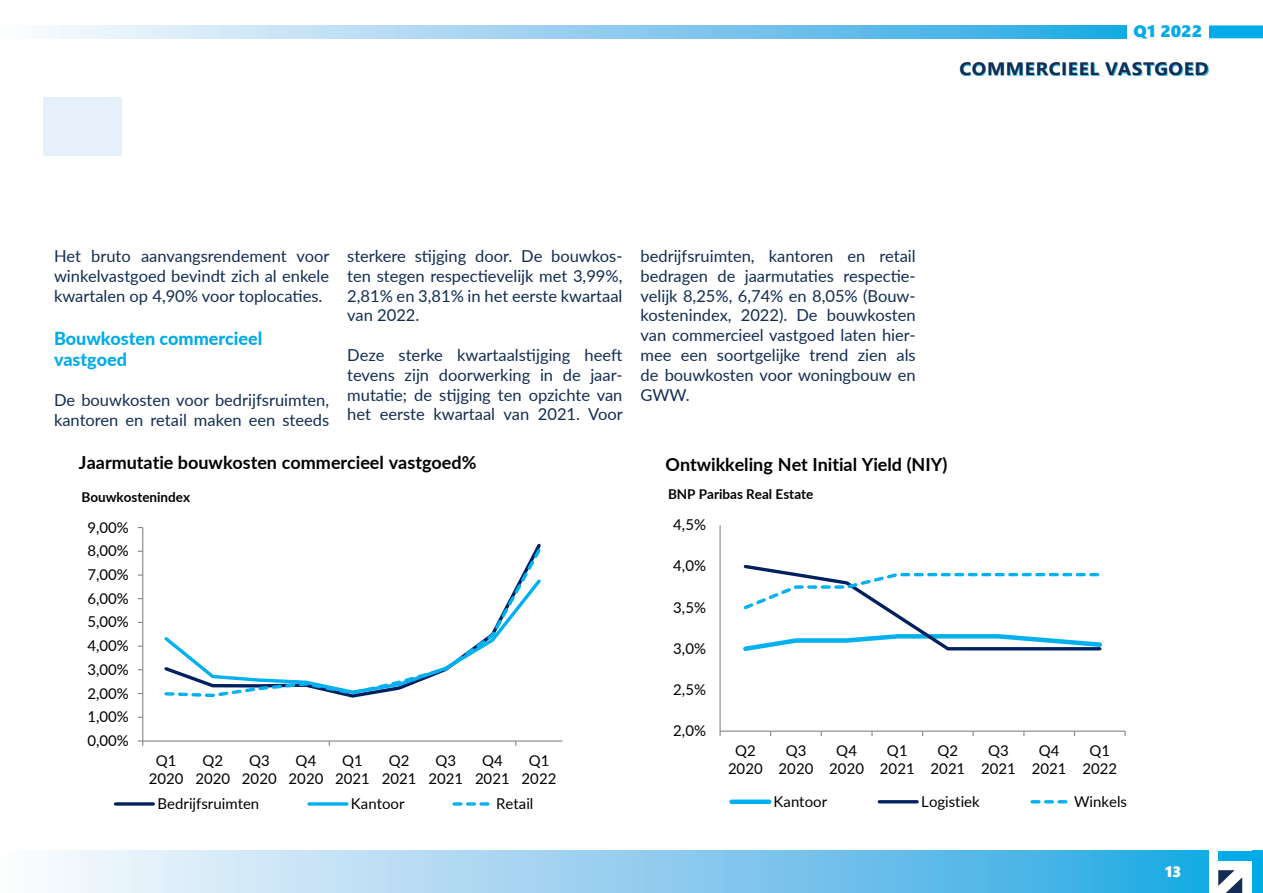
<style>
.page{position:relative;width:1263px;height:893px;background:#fff}
.page>*{position:absolute;margin:0;border:0;box-sizing:border-box;transform-origin:0 0}
.t1{font:700 18px "Lato";color:#000}
.t2{font:800 18px "Lato";color:#01abe8}
.Alineastijl_5{font:700 18px "Segoe UI";letter-spacing:.035em;color:#132d53;scale:1.06 1}
.t3{font:16.5px/19.8px "Lato";color:#132d53;text-align:justify}
.t4{font:16.5px "Segoe UI Black";color:#01abe8;scale:1.06 1}
.t5{font:15px/18px "Lato";color:#000;text-align:center}
.t6{font:15px "Segoe UI Black";color:#fffdf4}
.t7{font:700 13.5px "Lato";color:#000}
</style>
<div class="page">
<hr style="left:142px;top:528px;width:1px;height:213px;background:#868686">
<hr style="left:143px;top:740px;width:419px;height:2px;background:#868686">
<svg style="left:138px;top:740px;width:5px;height:6px"></svg>
<svg style="left:164px;top:546px;width:377px;height:152px"></svg>
<svg style="left:116px;top:802px;width:37px;height:4px"></svg>
<svg style="left:309px;top:802px;width:38px;height:4px"></svg>
<svg style="left:454px;top:802px;width:36px;height:4px"></svg>
<hr style="left:719px;top:525px;width:2px;height:206px;background:#868686">
<hr style="left:720px;top:731px;width:405px;height:1px;background:#868686">
<svg style="left:743px;top:564px;width:359px;height:87px"></svg>
<div style="left:731px;top:799px;width:38px;height:5px;background:#00b0f0"></div>
<hr style="left:879px;top:800px;width:38px;height:3px;background:#002060">
<svg style="left:1032px;top:800px;width:36px;height:3px"></svg>
<div style="left:43px;top:97px;width:79px;height:58px;background:#e5f0fb"></div>
<svg style="left:48px;top:850px;width:1161px;height:43px;background:#91ceef"></svg>
<svg style="left:45px;top:25px;width:1082px;height:13px;background:#90ceef"></svg>
<div style="left:1218px;top:850px;width:45px;height:10px;background:#01abe8"></div>
<div style="left:1252px;top:850px;width:11px;height:43px;background:#01abe8"></div>
<svg style="left:1218px;top:870px;width:24px;height:23px"></svg>
<div style="left:1209px;top:25px;width:54px;height:13px;background:#01abe8;border:2px solid #01abe8"></div>
<div style="left:961px;top:63px;width:248px;height:13px;background:#01abe8;opacity:.75"></div>
<p class="t4" style="left:1133px;top:19px;width:66px">Q1 2022</p>
<p class="Alineastijl_5" style="left:959px;top:52px;width:236px">COMMERCIEEL VASTGOED</p>
<p class="t3" style="left:54px;top:245px;width:277px">Het bruto aanvangsrendement voor winkelvastgoed bevindt zich al enkele kwartalen op 4,90% voor toplocaties.</p>
<p class="t2" style="left:54px;top:325px;width:210px">Bouwkosten commercieel</p>
<p class="t2" style="left:54px;top:346px;width:75px">vastgoed</p>
<p class="t3" style="left:54px;top:389px;width:277px">De bouwkosten voor bedrijfsruimten, kantoren en retail maken een steeds</p>
<p class="t3" style="left:347px;top:245px;width:277px">sterkere stijging door. De bouwkos&shy;ten stegen respectievelijk met 3,99%, 2,81% en 3,81% in het eerste kwartaal van 2022.</p>
<p class="t3" style="left:347px;top:344px;width:277px">Deze sterke kwartaalstijging heeft tevens zijn doorwerking in de jaar&shy;mutatie; de stijging ten opzichte van het eerste kwartaal van 2021. Voor</p>
<p class="t1" style="left:79px;top:450px;width:399px">Jaarmutatie bouwkosten commercieel vastgoed%</p>
<p class="t7" style="left:82px;top:488px;width:110px">Bouwkostenindex</p>
<p class="t5" style="left:87px;top:517px;width:43px">9,00%</p>
<p class="t5" style="left:87px;top:541px;width:43px">8,00%</p>
<p class="t5" style="left:87px;top:565px;width:43px">7,00%</p>
<p class="t5" style="left:87px;top:589px;width:43px">6,00%</p>
<p class="t5" style="left:87px;top:612px;width:43px">5,00%</p>
<p class="t5" style="left:87px;top:636px;width:43px">4,00%</p>
<p class="t5" style="left:87px;top:660px;width:43px">3,00%</p>
<p class="t5" style="left:87px;top:683px;width:43px">2,00%</p>
<p class="t5" style="left:87px;top:707px;width:43px">1,00%</p>
<p class="t5" style="left:87px;top:731px;width:43px">0,00%</p>
<p class="t5" style="left:149px;top:750px;width:36px">Q1<br>2020</p>
<p class="t5" style="left:195px;top:750px;width:36px">Q2<br>2020</p>
<p class="t5" style="left:242px;top:750px;width:36px">Q3<br>2020</p>
<p class="t5" style="left:289px;top:750px;width:36px">Q4<br>2020</p>
<p class="t5" style="left:335px;top:750px;width:36px">Q1<br>2021</p>
<p class="t5" style="left:382px;top:750px;width:36px">Q2<br>2021</p>
<p class="t5" style="left:428px;top:750px;width:36px">Q3<br>2021</p>
<p class="t5" style="left:475px;top:750px;width:36px">Q4<br>2021</p>
<p class="t5" style="left:522px;top:750px;width:36px">Q1<br>2022</p>
<p class="t5" style="left:158px;top:794px;width:103px">Bedrijfsruimten</p>
<p class="t5" style="left:351px;top:794px;width:55px">Kantoor</p>
<p class="t5" style="left:496px;top:794px;width:39px">Retail</p>
<p class="t3" style="left:640px;top:245px;width:277px">bedrijfsruimten, kantoren en retail bedragen de jaarmutaties respectie&shy;velijk 8,25%, 6,74% en 8,05% (Bouw&shy;kostenindex, 2022). De bouwkosten van commercieel vastgoed laten hier&shy;mee een soortgelijke trend zien als de bouwkosten voor woningbouw en GWW.</p>
<p class="t1" style="left:665px;top:451px;width:283px">Ontwikkeling Net Initial Yield (NIY)</p>
<p class="t7" style="left:668px;top:484px;width:147px">BNP Paribas Real Estate</p>
<p class="t5" style="left:673px;top:515px;width:34px">4,5%</p>
<p class="t5" style="left:673px;top:556px;width:34px">4,0%</p>
<p class="t5" style="left:673px;top:597px;width:34px">3,5%</p>
<p class="t5" style="left:673px;top:639px;width:34px">3,0%</p>
<p class="t5" style="left:673px;top:680px;width:34px">2,5%</p>
<p class="t5" style="left:673px;top:721px;width:34px">2,0%</p>
<p class="t5" style="left:728px;top:741px;width:36px">Q2<br>2020</p>
<p class="t5" style="left:779px;top:741px;width:36px">Q3<br>2020</p>
<p class="t5" style="left:829px;top:741px;width:36px">Q4<br>2020</p>
<p class="t5" style="left:880px;top:741px;width:36px">Q1<br>2021</p>
<p class="t5" style="left:930px;top:741px;width:36px">Q2<br>2021</p>
<p class="t5" style="left:981px;top:741px;width:36px">Q3<br>2021</p>
<p class="t5" style="left:1032px;top:741px;width:36px">Q4<br>2021</p>
<p class="t5" style="left:1082px;top:741px;width:36px">Q1<br>2022</p>
<p class="t5" style="left:773px;top:792px;width:55px">Kantoor</p>
<p class="t5" style="left:921px;top:792px;width:60px">Logistiek</p>
<p class="t5" style="left:1074px;top:792px;width:55px">Winkels</p>
<p class="t6" style="left:1165px;top:861px;width:18px">13</p>
</div>
